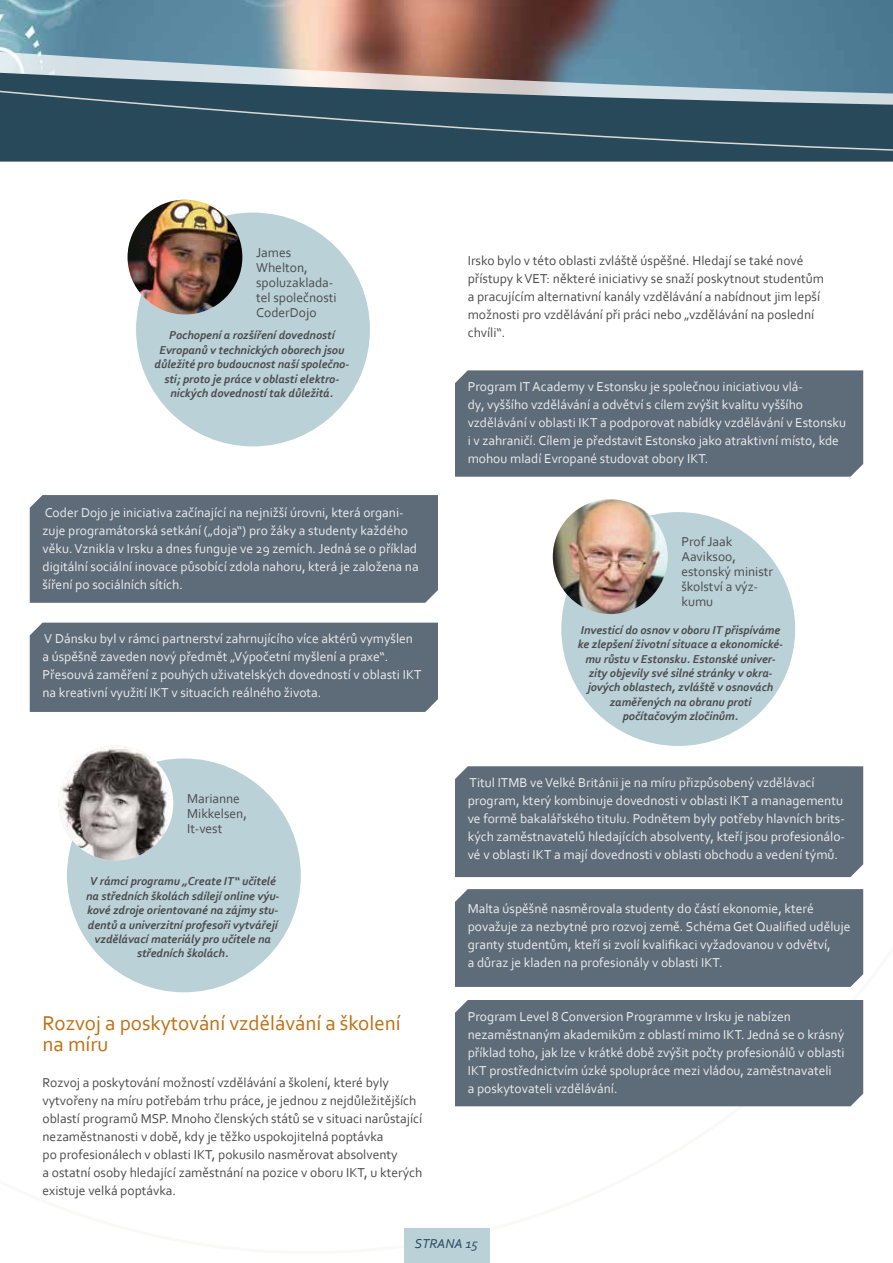
<style>
.page{position:relative;width:893px;height:1263px;background:#fff}
.page>*{position:absolute;margin:0;border:0;box-sizing:border-box;transform-origin:0 0}
.t1{font:21px/21px "Corbel";color:#bf6f13}
.t2{font:13.5px/18px "Corbel";color:#eceded}
.t3{font:13.5px/18px "Corbel";color:#4b4b4d}
.t4{font:italic 13.5px "Corbel";color:#28495a}
.t5{font:italic 700 12px/14.4px "Corbel";color:#4b4b4d;text-align:center}
</style>
<div class="page">
<div style="left:30px;top:495px;width:408px;height:108px;background:#5e6b79"></div>
<div style="left:30px;top:623px;width:408px;height:89px;background:#5e6b79"></div>
<div style="left:455px;top:370px;width:408px;height:107px;background:#5e6b79"></div>
<div style="left:455px;top:766px;width:408px;height:111px;background:#5e6b79"></div>
<div style="left:455px;top:889px;width:408px;height:98px;background:#5e6b79"></div>
<div style="left:455px;top:1000px;width:408px;height:106px;background:#5e6b79"></div>
<img style="left:0;top:0;width:893px;height:37px">
<svg style="left:0;top:37px;width:893px;height:9px;background:#71808b"></svg>
<svg style="left:0;top:152px;width:893px;height:10px;background:#305060"></svg>
<svg style="left:0;top:46px;width:893px;height:106px;background:#576f7c"></svg>
<div style="left:404px;top:1229px;width:85px;height:34px;background:#bad1d8"></div>
<div style="left:561px;top:512px;width:234px;height:234px;background:#bad1d8;border-radius:50%"></div>
<img style="left:553px;top:499px;width:115px;height:115px;border-radius:57px">
<div style="left:136px;top:213px;width:234px;height:233px;background:#bad1d8;border-radius:50%"></div>
<img style="left:128px;top:200px;width:114px;height:115px;border-radius:57px">
<div style="left:67px;top:758px;width:234px;height:234px;background:#bad1d8;border-radius:50%"></div>
<img style="left:58px;top:746px;width:115px;height:114px;border-radius:57px">
<p class="t3" style="left:256px;top:245px;width:82px;line-height:15px">James<br>Whelton, spoluzaklada&shy;tel společnosti<br>CoderDojo</p>
<p class="t5" style="left:155px;top:328px;width:196px">Pochopení a rozšíření dovedností Evropanů v technických oborech jsou důležité pro budoucnost naší společno&shy;sti; proto je práce v oblasti elektro&shy;nických dovedností tak důležitá.</p>
<p class="t2" style="left:43px;top:503px;width:378px">Coder Dojo je iniciativa začínající na nejnižší úrovni, která organi&shy;zuje programátorská setkání („doja“) pro žáky a studenty každého věku. Vznikla v Irsku a dnes funguje ve 29 zemích. Jedná se o příklad digitální sociální inovace působící zdola nahoru, která je založena na šíření po sociálních sítích.</p>
<p class="t2" style="left:43px;top:629px;width:381px">V Dánsku byl v rámci partnerství zahrnujícího více aktérů vymyšlen<br>a úspěšně zaveden nový předmět „Výpočetní myšlení a praxe“.<br>Přesouvá zaměření z pouhých uživatelských dovedností v oblasti IKT na kreativní využití IKT v situacích reálného života.</p>
<p class="t3" style="left:187px;top:791px;width:61px;line-height:15px">Marianne<br>Mikkelsen,<br>It-vest</p>
<p class="t5" style="left:86px;top:874px;width:195px">V rámci programu „Create IT“ učitelé na středních školách sdílejí online výu&shy;kové zdroje orientované na zájmy stu&shy;dentů a univerzitní profesoři vytvářejí vzdělávací materiály pro učitele na středních školách.</p>
<h1 class="t1" style="left:43px;top:1012px;width:360px">Rozvoj a poskytování vzdělávání a školení na míru</h1>
<p class="t3" style="left:43px;top:1073px;width:381px">Rozvoj a poskytování možností vzdělávání a školení, které byly vytvořeny na míru potřebám trhu práce, je jednou z nejdůležitějších oblastí programů MSP. Mnoho členských států se v situaci narůstající nezaměstnanosti v době, kdy je těžko uspokojitelná poptávka<br>po profesionálech v oblasti IKT, pokusilo nasměrovat absolventy<br>a ostatní osoby hledající zaměstnání na pozice v oboru IKT, u kterých existuje velká poptávka.</p>
<p class="t3" style="left:468px;top:251px;width:358px">Irsko bylo v této oblasti zvláště úspěšné. Hledají se také nové přístupy kVET: některé iniciativy se snaží poskytnout studentům a pracujícím alternativní kanály vzdělávání a nabídnout jim lepší možnosti pro vzdělávání při práci nebo „vzdělávání na poslední chvíli“.</p>
<p class="t2" style="left:468px;top:377px;width:380px">Program IT Academy v Estonsku je společnou iniciativou vlá-<br>dy, vyššího vzdělávání a odvětví s cílem zvýšit kvalitu vyššího vzdělávání v oblasti IKT a podporovat nabídky vzdělávání v Estonsku i v zahraničí. Cílem je představit Estonsko jako atraktivní místo, kde mohou mladí Evropané studovat obory IKT.</p>
<p class="t3" style="left:681px;top:534px;width:93px;line-height:15px">Prof Jaak<br>Aaviksoo, estonský ministr školství a výz&shy;kumu</p>
<p class="t5" style="left:578px;top:622px;width:207px">Investicí do osnov v oboru IT přispíváme ke zlepšení životní situace a ekonomické&shy;mu růstu v Estonsku. Estonské univer&shy;zity objevily své silné stránky v okra&shy;jových oblastech, zvláště v osnovách zaměřených na obranu proti počítačovým zločinům.</p>
<p class="t2" style="left:468px;top:773px;width:379px">Titul ITMB ve Velké Británii je na míru přizpůsobený vzdělávací program, který kombinuje dovednosti v oblasti IKT a managementu ve formě bakalářského titulu. Podnětem byly potřeby hlavních brits&shy;kých zaměstnavatelů hledajících absolventy, kteří jsou profesionálo&shy;vé v oblasti IKT a mají dovednosti v oblasti obchodu a vedení týmů.</p>
<p class="t2" style="left:468px;top:899px;width:384px">Malta úspěšně nasměrovala studenty do částí ekonomie, které považuje za nezbytné pro rozvoj země. Schéma Get Qualified uděluje granty studentům, kteří si zvolí kvalifikaci vyžadovanou v odvětví,<br>a důraz je kladen na profesionály v oblasti IKT.</p>
<p class="t2" style="left:468px;top:1007px;width:378px">Program Level 8 Conversion Programme v Irsku je nabízen nezaměstnaným akademikům z oblastí mimo IKT. Jedná se o krásný příklad toho, jak lze v krátké době zvýšit počty profesionálů v oblasti IKT prostřednictvím úzké spolupráce mezi vládou, zaměstnavateli<br>a poskytovateli vzdělávání.</p>
<p class="t4" style="left:415px;top:1235px;width:65px">STRANA 15</p>
</div>
